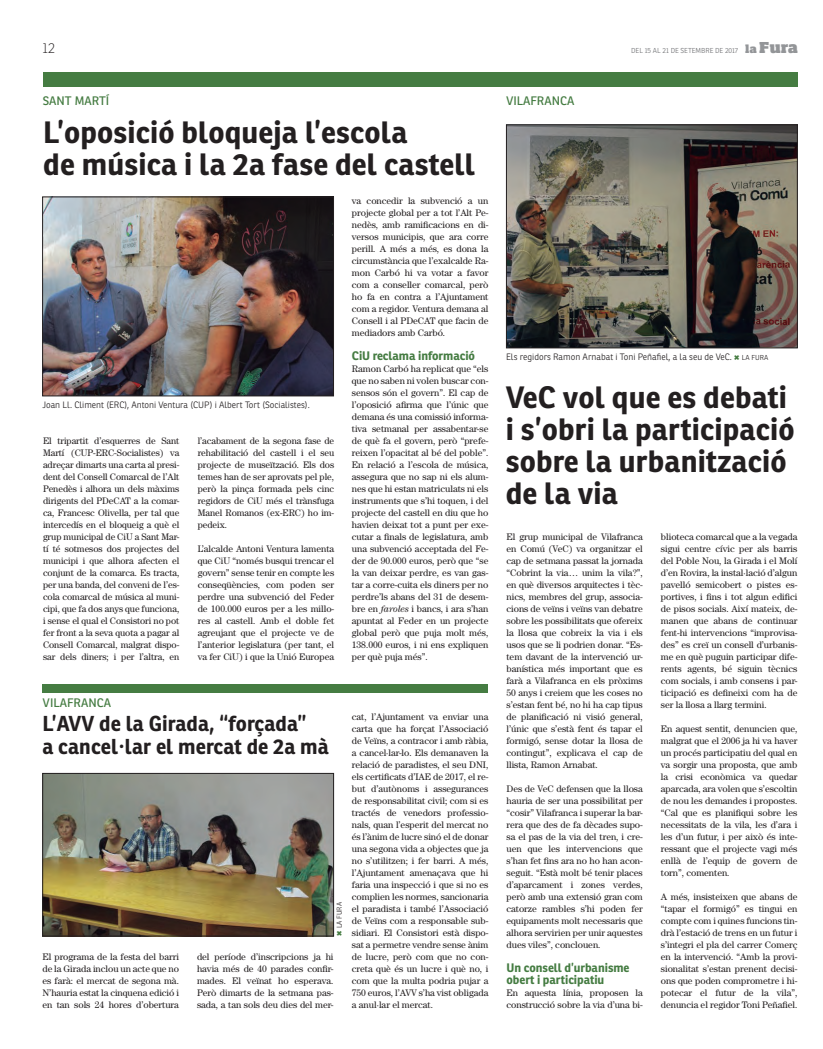
<style>
.page{position:relative;width:823px;height:1049px;background:#fff}
.page>*{position:absolute;margin:0;border:0;box-sizing:border-box;transform-origin:0 0}
.t1{font:700 30px/32px "Ronnia";letter-spacing:.005em;color:#231f20}
.t2{font:700 21px "Ronnia";letter-spacing:.005em;color:#231f20}
.t3{font:100 14px "Ronnia";color:#231f20}
.t4{font:700 12px/12px "Ronnia";letter-spacing:-.005em;color:#457c42}
.t5{font:12px "Ronnia";color:#457c42}
.t6{font:9.5px/12px "Century";letter-spacing:-.005em;color:#231f20;text-align:justify}
.t7{font:300 9px "Ronnia";color:#231f20}
.t8{font:300 7px "Ronnia";color:#6c6d70}
.t9{font:300 7px "Ronnia";color:#231f20}
.s1{font-family:"Soho Std";font-weight:800;font-size:10.9px;color:#939598}
.s2{font-family:"Soho Std";font-weight:800;font-size:14.8px;color:#939598}
.s3{font-style:italic}
.s4{font-size:7px}
</style>
<div class="page">
<div style="left:43px;top:72px;width:754px;height:14px;background:#457c42"></div>
<div style="left:42px;top:684px;width:446px;height:8px;background:#457c42"></div>
<img style="left:44px;top:199px;width:287px;height:195px">
<div style="left:42px;top:197px;width:291px;height:199px;border:1px solid #231f20"></div>
<img style="left:508px;top:127px;width:287px;height:219px">
<div style="left:506px;top:125px;width:291px;height:223px;border:1px solid #231f20"></div>
<img style="left:45px;top:775px;width:286px;height:159px">
<div style="left:43px;top:773px;width:290px;height:163px;border:1px solid #231f20"></div>
<p class="t3" style="left:43px;top:40px;width:14px">12</p>
<p class="t8" style="left:630px;top:46px;width:168px">DEL 15 AL 21 DE SETEMBRE DE 2017 <span class="s1">la</span> <span class="s2">Fura</span></p>
<p class="t5" style="left:43px;top:93px;width:68px">SANT MARTÍ</p>
<p class="t5" style="left:505px;top:93px;width:70px">VILAFRANCA</p>
<p class="t1" style="left:43px;top:116px;width:365px">L’oposició bloqueja l’escola</p>
<p class="t1" style="left:43px;top:148px;width:433px">de música i la 2a fase del castell</p>
<p class="t6" style="left:351px;top:195px;width:138px">va concedir la subvenció a un projecte global per a tot l’Alt Pe&shy;nedès, amb ramificacions en di&shy;versos municipis, que ara corre perill. A més a més, es dona la circumstància que l’exalcalde Ra&shy;mon Carbó hi va votar a favor com a conseller comarcal, però ho fa en contra a l’Ajuntament com a regidor. Ventura demana al Consell i al PDeCAT que facin de mediadors amb Carbó.</p>
<p class="t4" style="left:351px;top:350px;width:125px">CiU reclama informació</p>
<p class="t6" style="left:351px;top:363px;width:138px">Ramon Carbó ha replicat que “els que no saben ni volen buscar con&shy;sensos són el govern”. El cap de l’oposició afirma que l’únic que demana és una comissió informa&shy;tiva setmanal per assabentar-se de què fa el govern, però “prefe&shy;reixen l’opacitat al bé del poble”.<br>En relació a l’escola de música, assegura que no sap ni els alum&shy;nes que hi estan matriculats ni els instruments que s’hi toquen, i del projecte del castell en diu que ho havien deixat tot a punt per exe&shy;cutar a finals de legislatura, amb una subvenció acceptada del Fe&shy;der de 90.000 euros, però que “se la van deixar perdre, es van gas&shy;tar a corre-cuita els diners per no perdre’ls abans del 31 de desem&shy;bre en <span class="s3">faroles</span> i bancs, i ara s’han apuntat al Feder en un projecte global però que puja molt més, 138.000 euros, i ni ens expliquen per què puja més”.</p>
<p class="t7" style="left:506px;top:351px;width:263px">Els regidors Ramon Arnabat i Toni Peñafiel, a la seu de VeC. <span class="s4">LA FURA</span></p>
<p class="t1" style="left:505px;top:381px;width:283px">VeC vol que es debati</p>
<p class="t1" style="left:505px;top:413px;width:290px">i s’obri la participació sobre la urbanització de la via</p>
<p class="t7" style="left:42px;top:399px;width:268px">Joan Ll. Climent (ERC), Antoni Ventura (CUP) i Albert Tort (Socialistes).</p>
<p class="t6" style="left:43px;top:435px;width:138px">El tripartit d’esquerres de Sant Martí (CUP-ERC-Socialistes) va adreçar dimarts una carta al presi&shy;dent del Consell Comarcal de l’Alt Penedès i alhora un dels màxims dirigents del PDeCAT a la comar&shy;ca, Francesc Olivella, per tal que intercedís en el bloqueig a què el grup municipal de CiU a Sant Mar&shy;tí té sotmesos dos projectes del municipi i que alhora afecten el conjunt de la comarca. Es tracta, per una banda, del conveni de l’es&shy;cola comarcal de música al muni&shy;cipi, que fa dos anys que funciona, i sense el qual el Consistori no pot fer front a la seva quota a pagar al Consell Comarcal, malgrat dispo&shy;sar dels diners; i per l’altra, en</p>
<p class="t6" style="left:197px;top:435px;width:138px">l’acabament de la segona fase de rehabilitació del castell i el seu projecte de museïtzació. Els dos temes han de ser aprovats pel ple, però la pinça formada pels cinc regidors de CiU més el trànsfuga Manel Romanos (ex-ERC) ho im&shy;pedeix.</p>
<p class="t6" style="left:197px;top:543px;width:138px">L’alcalde Antoni Ventura lamenta que CiU “només busqui trencar el govern” sense tenir en compte les conseqüències, com poden ser perdre una subvenció del Feder de 100.000 euros per a les millo&shy;res al castell. Amb el doble fet agreujant que el projecte ve de l’anterior legislatura (per tant, el va fer CiU) i que la Unió Europea</p>
<p class="t6" style="left:660px;top:531px;width:138px">blioteca comarcal que a la vegada sigui centre cívic per als barris del Poble Nou, la Girada i el Molí d’en Rovira, la instal·lació d’algun pavelló semicobert o pistes es&shy;portives, i fins i tot algun edifici de pisos socials. Així mateix, de&shy;manen que abans de continuar fent-hi intervencions “improvisa&shy;des” es creï un consell d’urbanis&shy;me en què puguin participar dife&shy;rents agents, bé siguin tècnics com socials, i amb consens i par&shy;ticipació es defineixi com ha de ser la llosa a llarg termini.</p>
<p class="t6" style="left:660px;top:723px;width:138px">En aquest sentit, denuncien que, malgrat que el 2006 ja hi va haver un procés participatiu del qual en va sorgir una proposta, que amb la crisi econòmica va quedar aparcada, ara volen que s’escoltin de nou les demandes i propostes. “Cal que es planifiqui sobre les necessitats de la vila, les d’ara i les d’un futur, i per això és inte&shy;ressant que el projecte vagi més enllà de l’equip de govern de torn”, comenten.</p>
<p class="t6" style="left:660px;top:891px;width:138px">A més, insisteixen que abans de “tapar el formigó” es tingui en compte com i quines funcions tin&shy;drà l’estació de trens en un futur i s’integri el pla del carrer Comerç en la intervenció. “Amb la provi&shy;sionalitat s’estan prenent decisi&shy;ons que poden comprometre i hi&shy;potecar el futur de la vila”, denuncia el regidor Toni Peñafiel.</p>
<p class="t6" style="left:506px;top:531px;width:138px">El grup municipal de Vilafranca en Comú (VeC) va organitzar el cap de setmana passat la jornada “Cobrint la via… unim la vila?”, en què diversos arquitectes i tèc&shy;nics, membres del grup, associa&shy;cions de veïns i veïns van debatre sobre les possibilitats que ofereix la llosa que cobreix la via i els usos que se li podrien donar. “Es&shy;tem davant de la intervenció ur&shy;banística més important que es farà a Vilafranca en els pròxims 50 anys i creiem que les coses no s’estan fent bé, no hi ha cap tipus de planificació ni visió general, l’únic que s’està fent és tapar el formigó, sense dotar la llosa de contingut”, explicava el cap de llista, Ramon Arnabat.</p>
<p class="t6" style="left:506px;top:783px;width:138px">Des de VeC defensen que la llosa hauria de ser una possibilitat per “cosir” Vilafranca i superar la bar&shy;rera que des de fa dècades supo&shy;sa el pas de la via del tren, i cre&shy;uen que les intervencions que s’han fet fins ara no ho han acon&shy;seguit. “Està molt bé tenir places d’aparcament i zones verdes, però amb una extensió gran com catorze rambles s’hi poden fer equipaments molt necessaris que alhora servirien per unir aquestes dues viles”, conclouen.</p>
<p class="t4" style="left:506px;top:962px;width:124px">Un consell d’urbanisme obert i participatiu</p>
<p class="t6" style="left:506px;top:987px;width:138px">En aquesta línia, proposen la construcció sobre la via d’una bi-</p>
<p class="t5" style="left:43px;top:696px;width:70px">VILAFRANCA</p>
<p class="t2" style="left:42px;top:710px;width:265px">L’AVV de la Girada, “forçada”</p>
<p class="t2" style="left:42px;top:733px;width:288px">a cancel·lar el mercat de 2a mà</p>
<p class="t6" style="left:351px;top:711px;width:138px">cat, l’Ajuntament va enviar una carta que ha forçat l’Associació de Veïns, a contracor i amb ràbia, a cancel·lar-lo. Els demanaven la relació de paradistes, el seu DNI, els certificats d’IAE de 2017, el re&shy;but d’autònoms i assegurances de responsabilitat civil; com si es tractés de venedors professio&shy;nals, quan l’esperit del mercat no és l’ànim de lucre sinó el de donar una segona vida a objectes que ja no s’utilitzen; i fer barri. A més, l’Ajuntament amenaçava que hi faria una inspecció i que si no es complien les normes, sancionaria el paradista i també l’Associació de Veïns com a responsable sub&shy;sidiari. El Consistori està dispo&shy;sat a permetre vendre sense ànim de lucre, però com que no con&shy;creta què és un lucre i què no, i com que la multa podria pujar a 750 euros, l’AVV s’ha vist obligada a anul·lar el mercat.</p>
<p class="t9" style="left:335px;top:928px;width:28px;rotate:-90deg">LA FURA</p>
<p class="t6" style="left:197px;top:951px;width:138px">del període d’inscripcions ja hi havia més de 40 parades confir&shy;mades. El veïnat ho esperava.<br>Però dimarts de la setmana pas&shy;sada, a tan sols deu dies del mer-</p>
<p class="t6" style="left:42px;top:951px;width:138px">El programa de la festa del barri de la Girada inclou un acte que no es farà: el mercat de segona mà.<br>N’hauria estat la cinquena edició i en tan sols 24 hores d’obertura</p>
</div>
